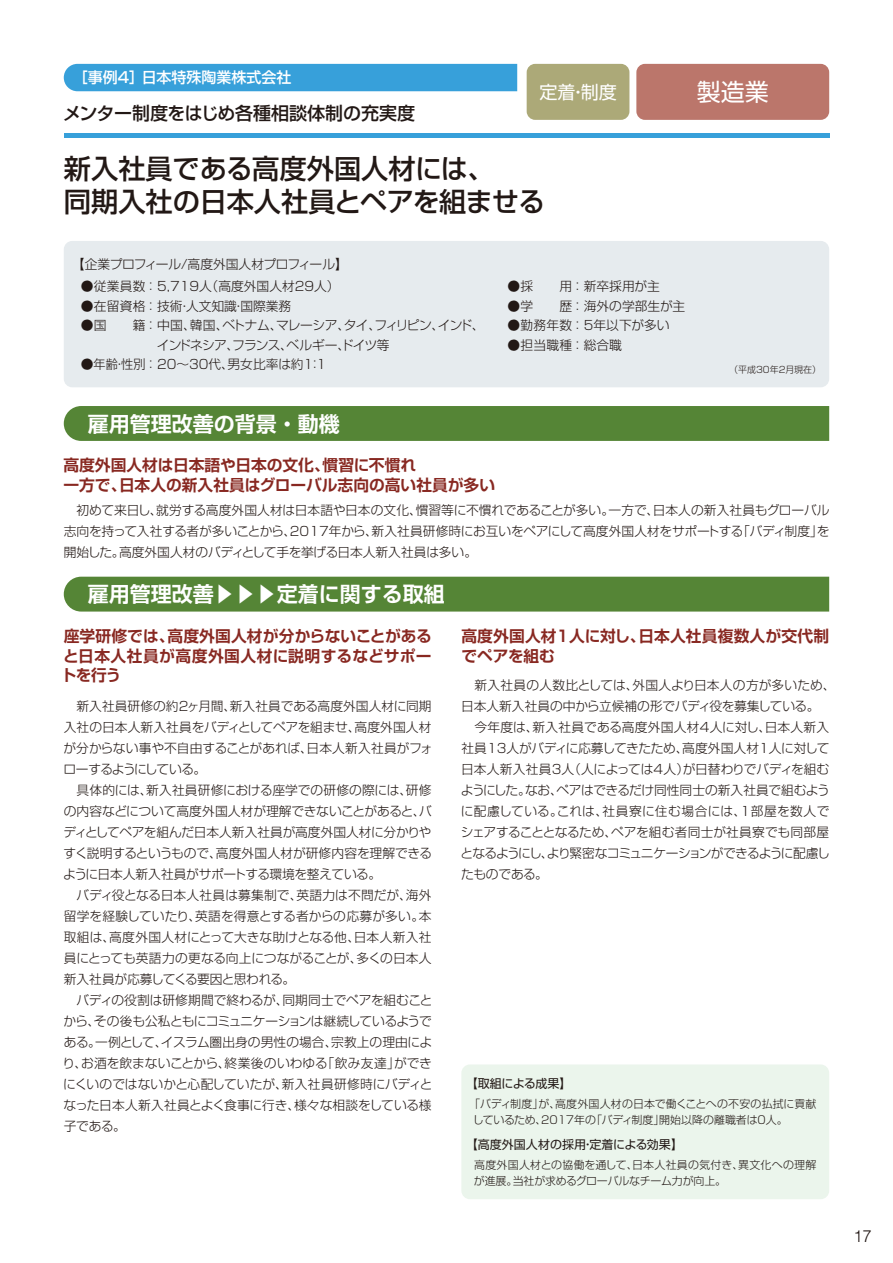
<style>
.page{position:relative;width:893px;height:1263px;background:#fff}
.page>*{position:absolute;margin:0;border:0;box-sizing:border-box;transform-origin:0 0}
.t1{font:500 27.3px/32.7px "Shin Go Pro";letter-spacing:-.01em;color:#221815}
.t2{font:24px "Shin Go Pro";color:#fff}
.t3{font:700 21px "Shin Go Pro De";color:#fff}
.t4{font:500 18px "Shin Go Pro";color:#221815}
.t5{font:18px "Shin Go Pro";color:#fff}
.t6{font:300 16.5px "Helvetica";color:#221815}
.t7{font:700 15.75px/19.5px "Shin Go Pro De";color:#882821}
.t8{font:500 15px "Shin Go Pro";color:#fff}
.t9{font:300 12.75px/21px "Shin Go Pro";letter-spacing:-.01em;color:#221815}
.t10{font:300 12.75px "Shin Go Pro";letter-spacing:-.045em;color:#221815}
.t11{font:300 12.75px "Shin Go Pro";letter-spacing:-.04em;color:#221815}
.t12{font:300 12.75px "Shin Go Pro";letter-spacing:-.065em;color:#221815}
.t13{font:12px "Shin Go Pro";color:#221815}
.t14{font:12px "Shin Go Pro";letter-spacing:-.04em;color:#221815}
.t15{font:300 10.95px/16.5px "Shin Go Pro";color:#221815}
.t16{font:300 9px "Shin Go Pro";color:#221815}
</style>
<div class="page">
<div style="left:64px;top:577px;width:765px;height:34px;background:#558536"></div>
<div style="left:64px;top:64px;width:453px;height:27px;background:#37a0da"></div>
<hr style="left:64px;top:134px;width:765px;height:4px;background:#37a0da">
<div style="left:636px;top:64px;width:193px;height:56px;background:#bb766b;border-radius:9px"></div>
<div style="left:64px;top:406px;width:765px;height:35px;background:#558536"></div>
<div style="left:64px;top:241px;width:765px;height:146px;background:#e6ebee;border-radius:9px"></div>
<div style="left:461px;top:1064px;width:368px;height:135px;background:#ebf5ec;border-radius:9px"></div>
<div style="left:527px;top:64px;width:102px;height:56px;background:#aca978"></div>
<p class="t8" style="left:73px;top:65px;width:220px">［事例4］日本特殊陶業株式会社</p>
<h3 class="t4" style="left:63px;top:98px;width:354px">メンター制度をはじめ各種相談体制の充実度</h3>
<h1 class="t1" style="left:64px;top:149px;width:483px">新入社員である高度外国人材には、<br>同期入社の日本人社員とペアを組ませる</h1>
<h3 class="t5" style="left:539px;top:77px;width:79px">定着・制度</h3>
<h2 class="t2" style="left:697px;top:72px;width:73px">製造業</h2>
<p class="t11" style="left:72px;top:254px;width:278px">【企業プロフィール/高度外国人材プロフィール】</p>
<p class="t9" style="left:81px;top:274px;width:260px">●従業員数：5,719人（高度外国人材29人）</p>
<p class="t9" style="left:81px;top:294px;width:212px">●在留資格：技術・人文知識・国際業務</p>
<p class="t10" style="left:81px;top:315px;width:405px">●国　　籍：中国、韓国、ベトナム、マレーシア、タイ、フィリピン、インド、</p>
<p class="t9" style="left:81px;top:352px;width:247px">●年齢・性別：20～30代、男女比率は約1：1</p>
<p class="t12" style="left:157px;top:335px;width:234px">インドネシア、フランス、ベルギー、ドイツ等</p>
<p class="t9" style="left:507px;top:274px;width:154px">●採　　用：新卒採用が主</p>
<p class="t9" style="left:507px;top:294px;width:179px">●学　　歴：海外の学部生が主</p>
<p class="t9" style="left:507px;top:313px;width:164px">●勤務年数：5年以下が多い</p>
<p class="t9" style="left:507px;top:333px;width:116px">●担当職種：総合職</p>
<p class="t16" style="left:729px;top:362px;width:94px">（平成30年2月現在）</p>
<h3 class="t3" style="left:88px;top:406px;width:254px">雇用管理改善の背景・動機</h3>
<p class="t7" style="left:63px;top:454px;width:433px">高度外国人材は日本語や日本の文化、慣習に不慣れ<br>一方で、日本人の新入社員はグローバル志向の高い社員が多い</p>
<p class="t9" style="left:64px;top:498px;width:767px;text-align:justify">　初めて来日し、就労する高度外国人材は日本語や日本の文化、慣習等に不慣れであることが多い。一方で、日本人の新入社員もグローバル志向を持って入社する者が多いことから、2017年から、新入社員研修時にお互いをペアにして高度外国人材をサポートする「バディ制度」を開始した。高度外国人材のバディとして手を挙げる日本人新入社員は多い。</p>
<h3 class="t3" style="left:88px;top:577px;width:359px">雇用管理改善▶▶▶定着に関する取組</h3>
<p class="t7" style="left:61px;top:625px;width:373px;text-align:justify">座学研修では、高度外国人材が分からないことがあると日本人社員が高度外国人材に説明するなどサポートを行う</p>
<p class="t7" style="left:461px;top:625px;width:369px">高度外国人材1人に対し、日本人社員複数人が交代制でペアを組む</p>
<p class="t9" style="left:461px;top:673px;width:376px">　新入社員の人数比としては、外国人より日本人の方が多いため、日本人新入社員の中から立候補の形でバディ役を募集している。<br>　今年度は、新入社員である高度外国人材4人に対し、日本人新入社員13人がバディに応募してきたため、高度外国人材1人に対して日本人新入社員3人（人によっては4人）が日替わりでバディを組むようにした。なお、ペアはできるだけ同性同士の新入社員で組むように配慮している。これは、社員寮に住む場合には、1部屋を数人でシェアすることとなるため、ペアを組む者同士が社員寮でも同部屋となるようにし、より緊密なコミュニケーションができるように配慮したものである。</p>
<p class="t9" style="left:63px;top:694px;width:372px">　新入社員研修の約2ヶ月間、新入社員である高度外国人材に同期入社の日本人新入社員をバディとしてペアを組ませ、高度外国人材が分からない事や不自由することがあれば、日本人新入社員がフォローするようにしている。<br>　具体的には、新入社員研修における座学での研修の際には、研修の内容などについて高度外国人材が理解できないことがあると、バディとしてペアを組んだ日本人新入社員が高度外国人材に分かりやすく説明するというもので、高度外国人材が研修内容を理解できるように日本人新入社員がサポートする環境を整えている。<br>　バディ役となる日本人社員は募集制で、英語力は不問だが、海外留学を経験していたり、英語を得意とする者からの応募が多い。本取組は、高度外国人材にとって大きな助けとなる他、日本人新入社員にとっても英語力の更なる向上につながることが、多くの日本人新入社員が応募してくる要因と思われる。<br>　バディの役割は研修期間で終わるが、同期同士でペアを組むことから、その後も公私ともにコミュニケーションは継続しているようである。一例として、イスラム圏出身の男性の場合、宗教上の理由により、お酒を飲まないことから、終業後のいわゆる「飲み友達」ができにくいのではないかと心配していたが、新入社員研修時にバディとなった日本人新入社員とよく食事に行き、様々な相談をしている様子である。</p>
<p class="t14" style="left:466px;top:1073px;width:107px">【取組による成果】</p>
<p class="t15" style="left:473px;top:1094px;width:345px;text-indent:-4px">「バディ制度」が、高度外国人材の日本で働くことへの不安の払拭に貢献しているため、2017年の「バディ制度」開始以降の離職者は0人。</p>
<p class="t15" style="left:474px;top:1155px;width:344px">高度外国人材との協働を通して、日本人社員の気付き、異文化への理解が進展。当社が求めるグローバルなチーム力が向上。</p>
<p class="t13" style="left:466px;top:1134px;width:219px">【高度外国人材の採用・定着による効果】</p>
<p class="t6" style="left:853px;top:1222px;width:20px">17</p>
</div>
